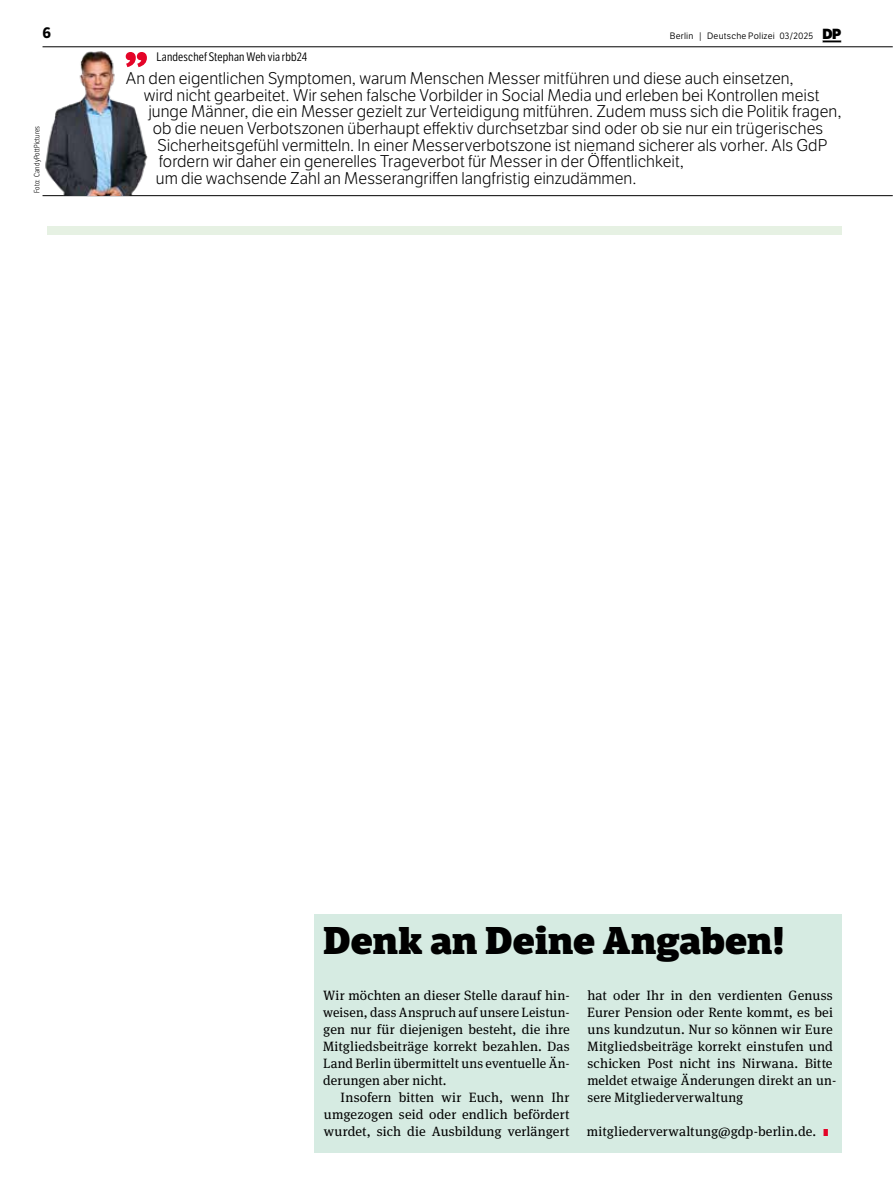
<style>
.page{position:relative;width:893px;height:1191px;background:#fff}
.page>*{position:absolute;margin:0;border:0;box-sizing:border-box;transform-origin:0 0}
.t1{font:52.5px "LFT Etica XB";color:#e40428}
.t2{font:800 37.5px "LFT Etica Sheriff";letter-spacing:-.01em;color:#000}
.t3{font:16.5px "LFT Etica Lt";letter-spacing:.005em;color:#000}
.t4{font:700 15px "LFT Etica";color:#000}
.t5{font:13.5px/17px "Meta Serif Pro";letter-spacing:.01em;color:#000;text-align:justify}
.t6{font:12px "LFT Etica Condensed";letter-spacing:.015em;color:#000}
.t7{font:9px "LFT Etica Bk";letter-spacing:.025em;color:#000}
.t8{font:300 7.5px "LFT Etica Condensed";letter-spacing:.025em;color:#000}
.s1{font-size:9.3px}
.s2{font-family:"LFT Etica XB";font-size:14.25px}
.s3{font-family:"LFT Etica XB";font-size:9.75px;color:#e40428}
</style>
<div class="page">
<hr style="left:43px;top:47px;width:850px;height:1px;background:#000">
<svg style="left:822px;top:40px;width:19px;height:2px"></svg>
<hr style="left:43px;top:195px;width:850px;height:1px;background:#000">
<div style="left:48px;top:227px;width:794px;height:8px;background:#e6f1e3"></div>
<img style="left:45px;top:51px;width:103px;height:144px">
<div style="left:315px;top:914px;width:527px;height:238px;background:#d6ebe2"></div>
<p class="t4" style="left:43px;top:23px;width:10px">6</p>
<p class="t7" style="left:670px;top:31px;width:173px">Berlin <span class="s1">|</span> Deutsche Polizei 03/2025 <span class="s2">DP</span></p>
<p class="t8" style="left:33px;top:193px;width:69px;rotate:-90deg">Foto: CandyPottPictures</p>
<h1 class="t1" style="left:124px;top:8px;width:25px">„</h1>
<p class="t3" style="left:126px;top:69px;width:669px">An den eigentlichen Symptomen, warum Menschen Messer mitführen und diese auch einsetzen,</p>
<p class="t3" style="left:144px;top:86px;width:677px">wird nicht gearbeitet. Wir sehen falsche Vorbilder in Social Media und erleben bei Kontrollen meist</p>
<p class="t3" style="left:148px;top:102px;width:695px">junge Männer, die ein Messer gezielt zur Verteidigung mitführen. Zudem muss sich die Politik fragen,</p>
<p class="t3" style="left:153px;top:119px;width:672px">ob die neuen Verbotszonen überhaupt effektiv durchsetzbar sind oder ob sie nur ein trügerisches</p>
<p class="t3" style="left:157px;top:136px;width:672px">Sicherheitsgefühl vermitteln. In einer Messerverbotszone ist niemand sicherer als vorher. Als GdP</p>
<p class="t3" style="left:159px;top:152px;width:527px">fordern wir daher ein generelles Trageverbot für Messer in der Öffentlichkeit,</p>
<p class="t3" style="left:156px;top:169px;width:482px">um die wachsende Zahl an Messerangriffen langfristig einzudämmen.</p>
<p class="t6" style="left:156px;top:50px;width:152px">Landeschef Stephan Weh via rbb24</p>
<h2 class="t2" style="left:323px;top:917px;width:463px">Denk an Deine Angaben!</h2>
<p class="t5" style="left:323px;top:985px;width:248px">Wir möchten an dieser Stelle darauf hin&shy;weisen, dass Anspruch auf unsere Leistun&shy;gen nur für diejenigen besteht, die ihre Mitgliedsbeiträge korrekt bezahlen. Das Land Berlin übermittelt uns eventuelle Än&shy;derungen aber nicht.</p>
<p class="t5" style="left:324px;top:1087px;width:247px;text-indent:17px">Insofern bitten wir Euch, wenn Ihr umgezogen seid oder endlich befördert wurdet, sich die Ausbildung verlängert</p>
<p class="t5" style="left:587px;top:985px;width:250px;text-align:left">hat oder Ihr in den verdienten Genuss Eurer Pension oder Rente kommt, es bei uns kundzutun. Nur so können wir Eure Mitgliedsbeiträge korrekt einstufen und schicken Post nicht ins Nirwana. Bitte meldet etwaige Änderungen direkt an un&shy;sere Mitgliederverwaltung</p>
<p class="t5" style="left:587px;top:1121px;width:244px">mitgliederverwaltung@gdp-berlin.de. <span class="s3">I</span></p>
</div>
